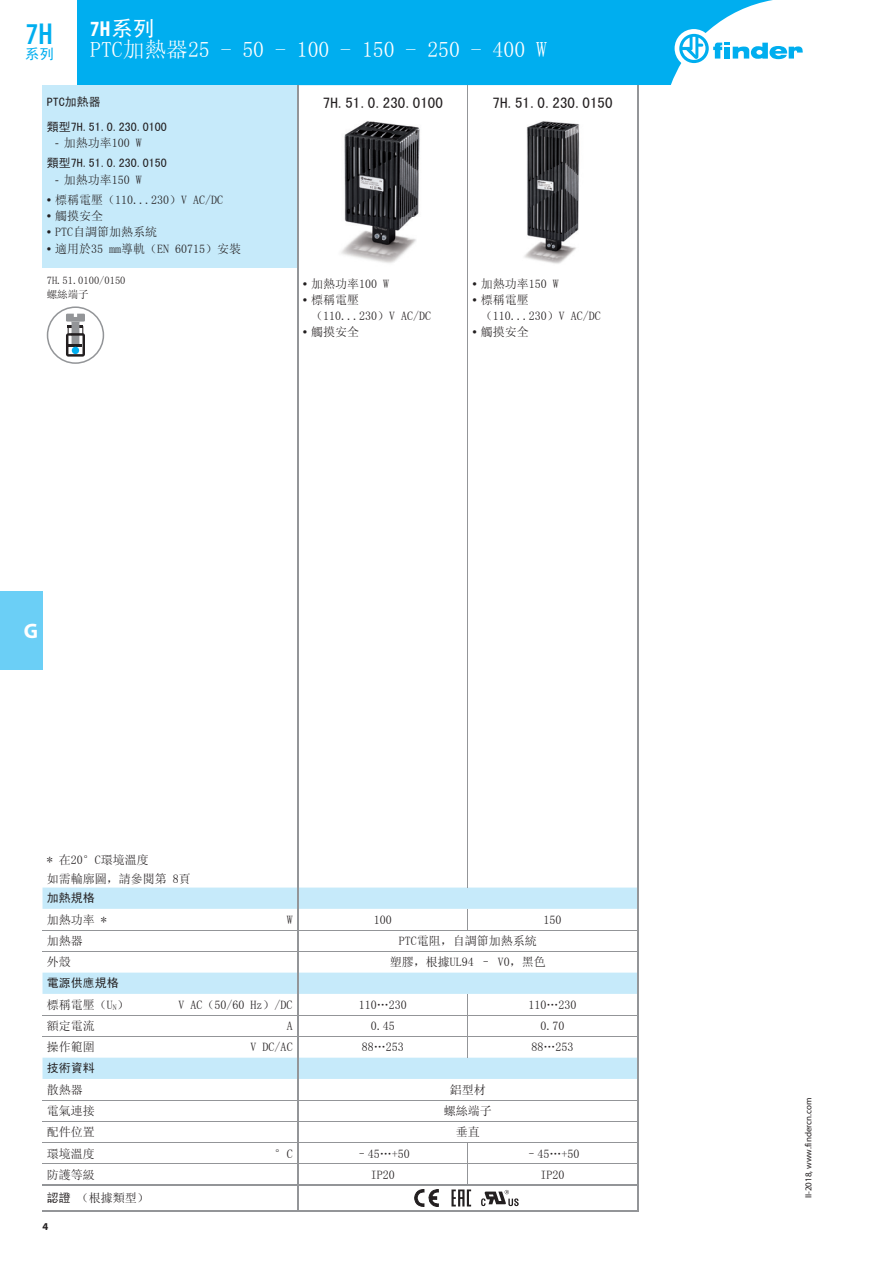
<style>
.page{position:relative;width:893px;height:1263px;background:#fff}
.page>*{position:absolute;margin:0;border:0;box-sizing:border-box;transform-origin:0 0}
.t1{font:600 condensed 30.3px "Myriad Pro";color:#00aeef}
.t2{font:21.75px "Sim Sun";color:#fff}
.t3{font:700 condensed 21.75px "Myriad Pro";color:#fff}
.t4{font:700 21px "Myriad Pro";color:#fff}
.t5{font:15px "Sim Hei";color:#231f20}
.t6{font:14.55px "Sim Hei";color:#00aeef}
.t7{font:12px/16.2px "Sim Sun";color:#231f20}
.t8{font:12px/24.8px "Sim Hei";color:#231f20}
.t9{font:10.5px/14.2px "Sim Sun";color:#231f20}
.t10{font:700 10.5px "Myriad Pro";color:#231f20}
.t11{font:9px "Myriad Pro";color:#231f20}
.s1{font-family:"Sim Hei";font-weight:400;font-stretch:normal}
.s2{font-family:"Myriad Pro"}
.s3{font-family:"Myriad Pro";font-size:15.75px}
.s4{font-family:"Sim Hei"}
</style>
<div class="page">
<div style="left:0;top:591px;width:43px;height:79px;background:#6bcff6"></div>
<div style="left:77px;top:0;width:696px;height:85px;background:#00aeef"></div>
<div style="left:675px;top:29px;width:38px;height:39px;background:#fff;border-radius:50%"></div>
<svg style="left:679px;top:34px;width:124px;height:29px"></svg>
<div style="left:43px;top:85px;width:255px;height:182px;background:#c6eafa"></div>
<svg style="left:43px;top:887px;width:594px;height:192px"></svg>
<hr style="left:637px;top:1058px;width:2px;height:21px;background:#939598">
<hr style="left:43px;top:1036px;width:255px;height:1px;background:#939598">
<hr style="left:298px;top:951px;width:170px;height:1px;background:#939598">
<hr style="left:468px;top:951px;width:169px;height:1px;background:#939598">
<hr style="left:637px;top:951px;width:2px;height:22px;background:#939598">
<hr style="left:637px;top:1079px;width:2px;height:21px;background:#939598">
<hr style="left:43px;top:1100px;width:254px;height:1px;background:#939598">
<hr style="left:298px;top:1100px;width:170px;height:1px;background:#939598">
<hr style="left:468px;top:1100px;width:169px;height:1px;background:#939598">
<hr style="left:43px;top:1121px;width:254px;height:1px;background:#939598">
<hr style="left:298px;top:1121px;width:170px;height:1px;background:#939598">
<hr style="left:468px;top:1121px;width:169px;height:1px;background:#939598">
<hr style="left:637px;top:1100px;width:2px;height:21px;background:#939598">
<hr style="left:297px;top:345px;width:1px;height:504px;background:#939598">
<hr style="left:467px;top:345px;width:1px;height:504px;background:#939598">
<svg style="left:467px;top:849px;width:1px;height:38px"></svg>
<hr style="left:637px;top:345px;width:2px;height:504px;background:#939598">
<hr style="left:637px;top:849px;width:2px;height:21px;background:#939598">
<svg style="left:637px;top:870px;width:2px;height:17px"></svg>
<hr style="left:637px;top:973px;width:2px;height:21px;background:#939598">
<hr style="left:637px;top:887px;width:2px;height:22px;background:#939598">
<hr style="left:43px;top:930px;width:255px;height:1px;background:#939598">
<hr style="left:43px;top:951px;width:255px;height:1px;background:#939598">
<hr style="left:43px;top:1142px;width:255px;height:1px;background:#939598">
<hr style="left:43px;top:1163px;width:255px;height:1px;background:#939598">
<svg style="left:637px;top:85px;width:2px;height:27px"></svg>
<hr style="left:637px;top:112px;width:2px;height:163px;background:#939598">
<hr style="left:637px;top:275px;width:2px;height:70px;background:#939598">
<hr style="left:637px;top:909px;width:2px;height:21px;background:#939598">
<hr style="left:637px;top:994px;width:2px;height:21px;background:#939598">
<hr style="left:637px;top:1015px;width:2px;height:21px;background:#939598">
<hr style="left:637px;top:1036px;width:2px;height:22px;background:#939598">
<hr style="left:637px;top:1143px;width:2px;height:21px;background:#939598">
<hr style="left:637px;top:1164px;width:2px;height:20px;background:#939598">
<svg style="left:297px;top:85px;width:1px;height:27px"></svg>
<hr style="left:297px;top:112px;width:1px;height:163px;background:#939598">
<hr style="left:297px;top:275px;width:1px;height:70px;background:#939598">
<hr style="left:43px;top:1015px;width:255px;height:1px;background:#939598">
<svg style="left:297px;top:849px;width:1px;height:361px"></svg>
<svg style="left:467px;top:909px;width:1px;height:21px"></svg>
<hr style="left:298px;top:930px;width:170px;height:1px;background:#939598">
<hr style="left:468px;top:930px;width:169px;height:1px;background:#939598">
<hr style="left:298px;top:1015px;width:170px;height:1px;background:#939598">
<hr style="left:468px;top:1015px;width:169px;height:1px;background:#939598">
<hr style="left:298px;top:1036px;width:170px;height:1px;background:#939598">
<hr style="left:468px;top:1036px;width:169px;height:1px;background:#939598">
<svg style="left:467px;top:994px;width:1px;height:64px"></svg>
<hr style="left:298px;top:1142px;width:170px;height:1px;background:#939598">
<hr style="left:468px;top:1142px;width:169px;height:1px;background:#939598">
<hr style="left:298px;top:1163px;width:170px;height:1px;background:#939598">
<hr style="left:468px;top:1163px;width:169px;height:1px;background:#939598">
<hr style="left:637px;top:930px;width:2px;height:21px;background:#939598">
<hr style="left:637px;top:1121px;width:2px;height:22px;background:#939598">
<hr style="left:637px;top:1186px;width:2px;height:24px;background:#939598">
<hr style="left:43px;top:1184px;width:255px;height:2px;background:#939598">
<hr style="left:298px;top:1184px;width:170px;height:2px;background:#939598">
<hr style="left:468px;top:1184px;width:171px;height:2px;background:#939598">
<hr style="left:43px;top:1210px;width:255px;height:1px;background:#939598">
<hr style="left:298px;top:1210px;width:170px;height:1px;background:#939598">
<hr style="left:468px;top:1210px;width:171px;height:1px;background:#939598">
<svg style="left:467px;top:85px;width:1px;height:27px"></svg>
<hr style="left:467px;top:112px;width:1px;height:163px;background:#939598">
<hr style="left:467px;top:275px;width:1px;height:70px;background:#939598">
<div style="left:47px;top:306px;width:57px;height:58px;border:2px solid #939598;border-radius:50%"></div>
<svg style="left:66px;top:314px;width:19px;height:43px"></svg>
<img style="left:341px;top:121px;width:79px;height:142px">
<img style="left:524px;top:121px;width:56px;height:143px">
<svg style="left:415px;top:1189px;width:23px;height:17px"></svg>
<svg style="left:481px;top:1190px;width:38px;height:16px"></svg>
<svg style="left:451px;top:1143px;width:20px;height:63px"></svg>
<h2 class="t3" style="left:90px;top:16px;width:66px">7H<span class="s1">系列</span></h2>
<h2 class="t2" style="left:90px;top:39px;width:458px">PTC加熱器25 - 50 - 100 - 150 - 250 - 400 W</h2>
<h1 class="t1" style="left:26px;top:17px;width:29px">7H</h1>
<p class="t6" style="left:25px;top:47px;width:31px">系列</p>
<p class="t8" style="left:47px;top:89px;width:121px">PTC加熱器<br>類型7H.51.0.230.0100</p>
<p class="t7" style="left:55px;top:135px;width:88px"><span class="s2">-</span> 加熱功率100 W</p>
<p class="t8" style="left:47px;top:151px;width:122px">類型7H.51.0.230.0150</p>
<p class="t7" style="left:55px;top:171px;width:88px"><span class="s2">-</span> 加熱功率150 W</p>
<p class="t7" style="left:47px;top:192px;width:178px"><span class="s3">•</span> 標稱電壓（110...230）V AC/DC</p>
<p class="t7" style="left:47px;top:208px;width:58px"><span class="s3">•</span> 觸摸安全</p>
<p class="t7" style="left:47px;top:224px;width:112px"><span class="s3">•</span> PTC自調節加熱系統</p>
<p class="t7" style="left:47px;top:240px;width:196px"><span class="s3">•</span> 適用於35 mm導軌（EN 60715）安裝</p>
<p class="t9" style="left:47px;top:273px;width:80px">7H.51.0100/0150螺絲端子</p>
<p class="t5" style="left:323px;top:95px;width:121px">7H.51.0.230.0100</p>
<p class="t5" style="left:493px;top:95px;width:121px">7H.51.0.230.0150</p>
<p class="t7" style="left:303px;top:275px;width:88px"><span class="s3">•</span> 加熱功率100 W</p>
<p class="t7" style="left:311px;top:291px;width:121px;text-indent:-9px"><span class="s3">•</span> 標稱電壓<br>（110...230）V AC/DC</p>
<p class="t7" style="left:303px;top:324px;width:58px"><span class="s3">•</span> 觸摸安全</p>
<p class="t7" style="left:472px;top:275px;width:88px"><span class="s3">•</span> 加熱功率150 W</p>
<p class="t7" style="left:481px;top:291px;width:121px;text-indent:-9px"><span class="s3">•</span> 標稱電壓<br>（110...230）V AC/DC</p>
<p class="t7" style="left:472px;top:324px;width:58px"><span class="s3">•</span> 觸摸安全</p>
<h3 class="t4" style="left:24px;top:618px;width:16px">G</h3>
<p class="t7" style="left:47px;top:850px;width:145px;line-height:19.2px">* 在20°C環境溫度<br>如需輪廓圖，請參閱第 8頁</p>
<p class="t8" style="left:47px;top:886px;width:49px">加熱規格</p>
<p class="t7" style="left:47px;top:911px;width:61px">加熱功率 *</p>
<p class="t7" style="left:287px;top:911px;width:7px">W</p>
<p class="t7" style="left:374px;top:911px;width:19px">100</p>
<p class="t7" style="left:544px;top:911px;width:19px">150</p>
<p class="t7" style="left:47px;top:933px;width:37px">加熱器</p>
<p class="t7" style="left:399px;top:933px;width:139px">PTC電阻，自調節加熱系統</p>
<p class="t7" style="left:47px;top:954px;width:25px">外殼</p>
<p class="t7" style="left:390px;top:954px;width:157px">塑膠，根據UL94 – V0，黑色</p>
<p class="t8" style="left:47px;top:971px;width:73px">電源供應規格</p>
<p class="t7" style="left:47px;top:996px;width:83px">標稱電壓（U<sub>N</sub>）</p>
<p class="t7" style="left:179px;top:996px;width:115px">V AC（50/60 Hz）/DC</p>
<p class="t7" style="left:359px;top:996px;width:50px">110…230</p>
<p class="t7" style="left:529px;top:996px;width:49px">110…230</p>
<p class="t7" style="left:47px;top:1018px;width:49px">額定電流</p>
<p class="t7" style="left:287px;top:1018px;width:7px">A</p>
<p class="t7" style="left:371px;top:1018px;width:25px">0.45</p>
<p class="t7" style="left:541px;top:1018px;width:25px">0.70</p>
<p class="t7" style="left:47px;top:1039px;width:49px">操作範圍</p>
<p class="t7" style="left:251px;top:1039px;width:43px">V DC/AC</p>
<p class="t7" style="left:362px;top:1039px;width:43px">88…253</p>
<p class="t7" style="left:532px;top:1039px;width:43px">88…253</p>
<p class="t8" style="left:47px;top:1056px;width:49px">技術資料</p>
<p class="t7" style="left:47px;top:1081px;width:37px">散熱器</p>
<p class="t7" style="left:450px;top:1081px;width:37px">鋁型材</p>
<p class="t7" style="left:47px;top:1103px;width:49px">電氣連接</p>
<p class="t7" style="left:444px;top:1103px;width:49px">螺絲端子</p>
<p class="t7" style="left:47px;top:1124px;width:49px">配件位置</p>
<p class="t7" style="left:456px;top:1124px;width:25px">垂直</p>
<p class="t7" style="left:47px;top:1145px;width:49px">環境溫度</p>
<p class="t7" style="left:275px;top:1145px;width:19px">°C</p>
<p class="t7" style="left:356px;top:1145px;width:55px">–45…+50</p>
<p class="t7" style="left:526px;top:1145px;width:55px">–45…+50</p>
<p class="t7" style="left:47px;top:1166px;width:49px">防護等級</p>
<p class="t7" style="left:371px;top:1166px;width:25px">IP20</p>
<p class="t7" style="left:541px;top:1166px;width:25px">IP20</p>
<p class="t7" style="left:47px;top:1190px;width:103px"><span class="s4">認證</span> （根據類型）</p>
<p class="t10" style="left:43px;top:1219px;width:7px">4</p>
<p class="t11" style="left:803px;top:1198px;width:102px;rotate:-90deg">II-2018, www.findercn.com</p>
</div>
